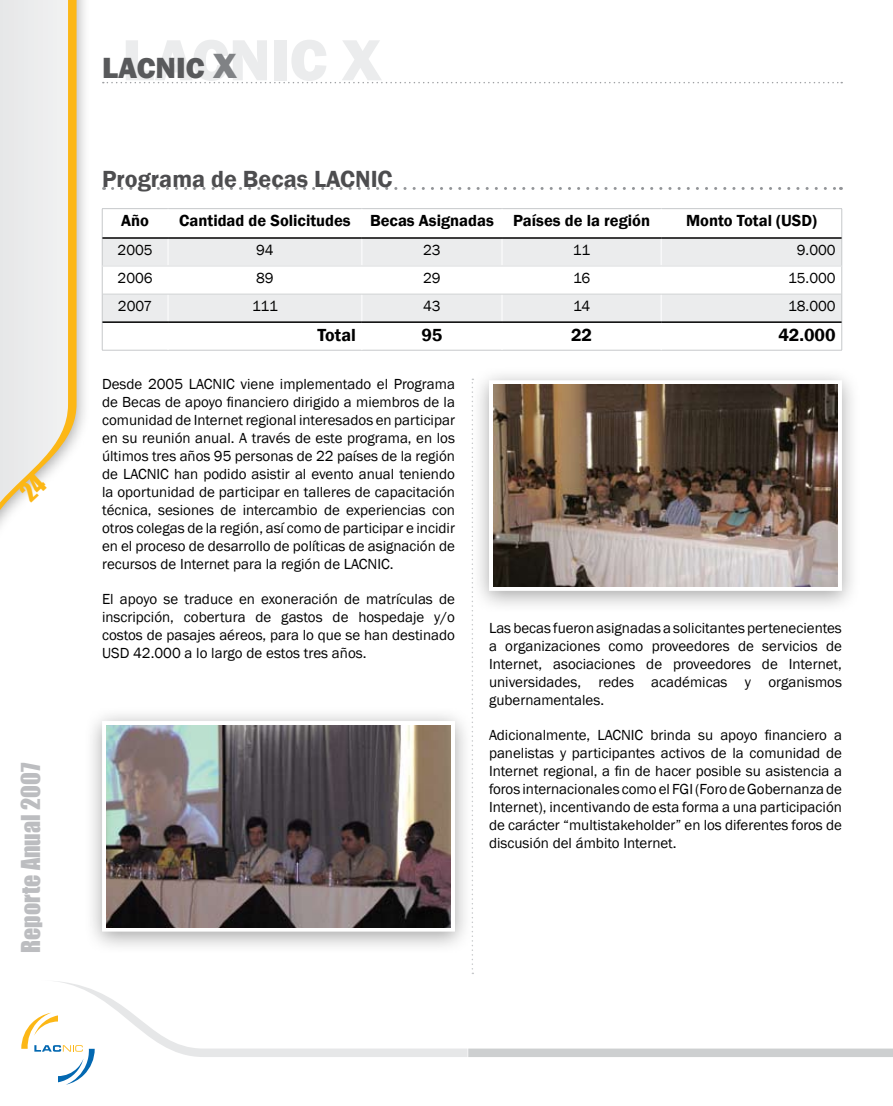
<style>
.page{position:relative;width:893px;height:1106px;background:#fff}
.page>*{position:absolute;margin:0;border:0;box-sizing:border-box;transform-origin:0 0}
.t1{font:800 36px "Franklin Gothic";color:#808285}
.t2{font:800 30px "Franklin Gothic";color:#58595b}
.t3{font:600 24px "Franklin Gothic";color:#4d4d4f}
.t4{font:24px "Impact";color:#bcbdc0}
.t5{font:600 18px "Franklin Gothic";color:#000}
.t6{font:600 16.5px "Franklin Gothic";color:#000}
.t7{font:15px/18px "Franklin Gothic";color:#000;text-align:justify}
</style>
<div class="page">
<div style="left:0;top:0;width:98px;height:1106px;background:#000;opacity:.35"></div>
<svg style="left:0;top:0;width:77px;height:1106px"></svg>
<svg style="left:21px;top:980px;width:872px;height:126px"></svg>
<svg style="left:103px;top:82px;width:739px;height:1px"></svg>
<svg style="left:103px;top:239px;width:738px;height:82px;fill:#ebeced"></svg>
<hr style="left:102px;top:208px;width:66px;height:1px;background:#c6c8ca">
<hr style="left:168px;top:208px;width:194px;height:1px;background:#c6c8ca">
<hr style="left:362px;top:208px;width:140px;height:1px;background:#c6c8ca">
<hr style="left:502px;top:208px;width:159px;height:1px;background:#c6c8ca">
<hr style="left:661px;top:208px;width:181px;height:1px;background:#c6c8ca">
<svg style="left:102px;top:209px;width:1px;height:141px"></svg>
<svg style="left:841px;top:209px;width:1px;height:141px"></svg>
<hr style="left:102px;top:350px;width:66px;height:1px;background:#c6c8ca">
<hr style="left:168px;top:350px;width:194px;height:1px;background:#c6c8ca">
<hr style="left:362px;top:350px;width:140px;height:1px;background:#c6c8ca">
<hr style="left:502px;top:350px;width:159px;height:1px;background:#c6c8ca">
<hr style="left:661px;top:350px;width:181px;height:1px;background:#c6c8ca">
<svg style="left:168px;top:239px;width:1px;height:82px"></svg>
<svg style="left:361px;top:239px;width:1px;height:82px"></svg>
<svg style="left:502px;top:239px;width:1px;height:82px"></svg>
<svg style="left:661px;top:239px;width:1px;height:82px"></svg>
<hr style="left:102px;top:237px;width:66px;height:2px;background:#000">
<hr style="left:168px;top:237px;width:194px;height:2px;background:#000">
<hr style="left:362px;top:237px;width:140px;height:2px;background:#000">
<hr style="left:502px;top:237px;width:159px;height:2px;background:#000">
<hr style="left:661px;top:237px;width:181px;height:2px;background:#000">
<hr style="left:102px;top:321px;width:66px;height:2px;background:#000">
<hr style="left:168px;top:321px;width:194px;height:2px;background:#000">
<hr style="left:362px;top:321px;width:140px;height:2px;background:#000">
<hr style="left:502px;top:321px;width:159px;height:2px;background:#000">
<hr style="left:661px;top:321px;width:181px;height:2px;background:#000">
<hr style="left:102px;top:265px;width:66px;height:2px;background:#e6e7e8">
<hr style="left:168px;top:265px;width:194px;height:2px;background:#e6e7e8">
<hr style="left:362px;top:265px;width:140px;height:2px;background:#e6e7e8">
<hr style="left:502px;top:265px;width:159px;height:2px;background:#e6e7e8">
<hr style="left:661px;top:265px;width:181px;height:2px;background:#e6e7e8">
<hr style="left:102px;top:294px;width:66px;height:1px;background:#d1d3d4">
<hr style="left:168px;top:294px;width:194px;height:1px;background:#d1d3d4">
<hr style="left:362px;top:294px;width:140px;height:1px;background:#d1d3d4">
<hr style="left:502px;top:294px;width:159px;height:1px;background:#d1d3d4">
<hr style="left:661px;top:294px;width:181px;height:1px;background:#d1d3d4">
<svg style="left:113px;top:187px;width:728px;height:3px"></svg>
<div style="left:82px;top:705px;width:400px;height:260px;background:#000;opacity:.35"></div>
<div style="left:469px;top:365px;width:400px;height:259px;background:#000;opacity:.35"></div>
<div style="left:489px;top:380px;width:353px;height:211px;border:4px solid #fff"></div>
<img style="left:106px;top:725px;width:345px;height:202px">
<img style="left:493px;top:384px;width:344px;height:202px">
<svg style="left:472px;top:378px;width:1px;height:596px"></svg>
<div style="left:0;top:0;width:68px;height:502px;background:#ebeced"></div>
<h3 class="t4" style="left:12px;top:953px;width:192px;rotate:-90deg">Reporte Anual 2007</h3>
<h2 class="t2" style="left:102px;top:49px;width:104px">LACNIC</h2>
<h1 class="t1" style="left:214px;top:43px;width:25px">X</h1>
<h3 class="t3" style="left:102px;top:164px;width:292px">Programa de Becas LACNIC</h3>
<p class="t6" style="left:121px;top:210px;width:29px">Año</p>
<p class="t6" style="left:179px;top:210px;width:472px">Cantidad de Solicitudes Becas Asignadas Países de la región</p>
<p class="t6" style="left:686px;top:210px;width:132px">Monto Total (USD)</p>
<p class="t7" style="left:118px;top:241px;width:37px">2005</p>
<p class="t7" style="left:256px;top:241px;width:19px">94</p>
<p class="t7" style="left:423px;top:241px;width:19px">23</p>
<p class="t7" style="left:573px;top:241px;width:19px">11</p>
<p class="t7" style="left:797px;top:241px;width:40px">9.000</p>
<p class="t7" style="left:118px;top:269px;width:37px">2006</p>
<p class="t7" style="left:256px;top:269px;width:19px">89</p>
<p class="t7" style="left:423px;top:269px;width:19px">29</p>
<p class="t7" style="left:573px;top:269px;width:19px">16</p>
<p class="t7" style="left:788px;top:269px;width:49px">15.000</p>
<p class="t7" style="left:118px;top:297px;width:36px">2007</p>
<p class="t7" style="left:252px;top:297px;width:27px">111</p>
<p class="t7" style="left:423px;top:297px;width:19px">43</p>
<p class="t7" style="left:573px;top:297px;width:19px">14</p>
<p class="t7" style="left:788px;top:297px;width:49px">18.000</p>
<p class="t5" style="left:317px;top:324px;width:40px">Total</p>
<p class="t5" style="left:421px;top:324px;width:23px">95</p>
<p class="t5" style="left:571px;top:324px;width:23px">22</p>
<p class="t5" style="left:778px;top:324px;width:59px">42.000</p>
<p class="t7" style="left:102px;top:375px;width:354px">Desde 2005 LACNIC viene implementado el Programa de Becas de apoyo financiero dirigido a miembros de la comunidad de Internet regional interesados en participar en su reunión anual. A través de este programa, en los últimos tres años 95 personas de 22 países de la región de LACNIC han podido asistir al evento anual teniendo la oportunidad de participar en talleres de capacitación técnica, sesiones de intercambio de experiencias con otros colegas de la región, así como de participar e incidir en el proceso de desarrollo de políticas de asignación de recursos de Internet para la región de LACNIC.</p>
<p class="t7" style="left:102px;top:590px;width:354px">El apoyo se traduce en exoneración de matrículas de inscripción, cobertura de gastos de hospedaje y/o costos de pasajes aéreos, para lo que se han destinado USD 42.000 a lo largo de estos tres años.</p>
<p class="t7" style="left:489px;top:619px;width:354px">Las becas fueron asignadas a solicitantes pertenecientes a organizaciones como proveedores de servicios de Internet, asociaciones de proveedores de Internet, universidades, redes académicas y organismos gubernamentales.</p>
<p class="t7" style="left:489px;top:726px;width:354px">Adicionalmente, LACNIC brinda su apoyo financiero a panelistas y participantes activos de la comunidad de Internet regional, a fin de hacer posible su asistencia a foros internacionales como el FGI (Foro de Gobernanza de Internet), incentivando de esta forma a una participación de carácter “multistakeholder” en los diferentes foros de discusión del ámbito Internet.</p>
</div>
